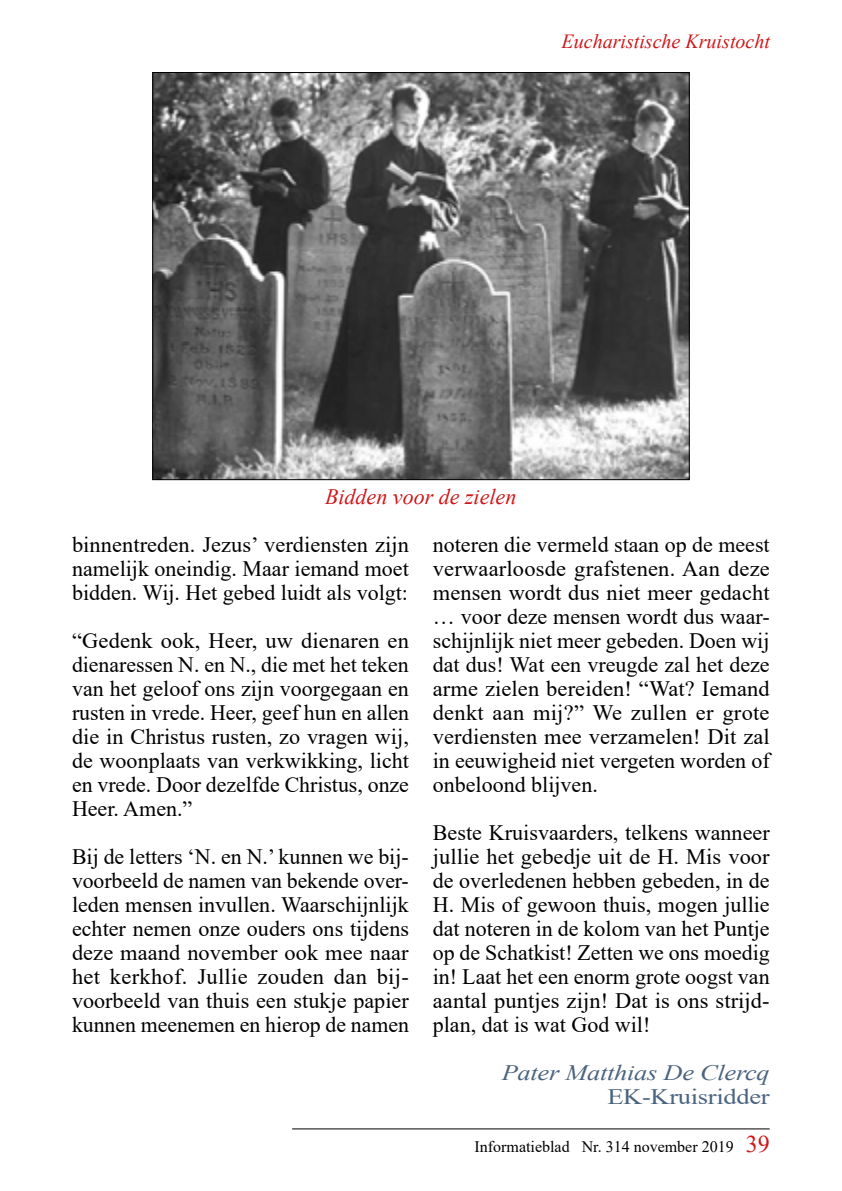
<style>
.page{position:relative;width:842px;height:1191px;background:#fff}
.page>*{position:absolute;margin:0;border:0;box-sizing:border-box;transform-origin:0 0}
.t1{font:22px/24px "Times New Roman";color:#000;text-align:justify}
.t2{font:italic 22px "Times New Roman";letter-spacing:-.01em;color:#4a637e;scale:1.2 1}
.t3{font:italic 22px "Times New Roman";color:#cd171a}
.t4{font:22px "Times New Roman";letter-spacing:-.01em;color:#4a637e;scale:1.2 1}
.t5{font:italic 20px "Times New Roman";color:#cd171a}
.t6{font:16px "Times New Roman";color:#000}
.s1{font-size:24px;color:#cd171a}
</style>
<div class="page">
<hr style="left:292px;top:1128px;width:478px;height:1px;background:#000">
<img style="left:154px;top:74px;width:534px;height:404px">
<p class="t5" style="left:562px;top:27px;width:210px">Eucharistische Kruistocht</p>
<p class="t3" style="left:325px;top:481px;width:193px">Bidden voor de zielen</p>
<p class="t1" style="left:72px;top:532px;width:338px">binnentreden. Jezus’ verdiensten zijn namelijk oneindig. Maar iemand moet bidden. Wij. Het gebed luidt als volgt:</p>
<p class="t1" style="left:72px;top:628px;width:338px">“Gedenk ook, Heer, uw dienaren en dienaressen N. en N., die met het teken van het geloof ons zijn voorgegaan en rusten in vrede. Heer, geef hun en allen die in Christus rusten, zo vragen wij, de woonplaats van verkwikking, licht en vrede. Door dezelfde Christus, onze Heer. Amen.”</p>
<p class="t1" style="left:72px;top:844px;width:338px">Bij de letters ‘N. en N.’ kunnen we bij&shy;voorbeeld de namen van bekende over&shy;leden mensen invullen. Waarschijnlijk echter nemen onze ouders ons tijdens deze maand november ook mee naar het kerkhof. Jullie zouden dan bij&shy;voorbeeld van thuis een stukje papier kunnen meenemen en hierop de namen</p>
<p class="t1" style="left:433px;top:532px;width:338px">noteren die vermeld staan op de meest verwaarloosde grafstenen. Aan deze mensen wordt dus niet meer gedacht … voor deze mensen wordt dus waar&shy;schijnlijk niet meer gebeden. Doen wij dat dus! Wat een vreugde zal het deze arme zielen bereiden! “Wat? Iemand denkt aan mij?” We zullen er grote verdiensten mee verzamelen! Dit zal in eeuwigheid niet vergeten worden of onbeloond blijven.</p>
<p class="t1" style="left:433px;top:820px;width:338px">Beste Kruisvaarders, telkens wanneer jullie het gebedje uit de H. Mis voor de overledenen hebben gebeden, in de H. Mis of gewoon thuis, mogen jullie dat noteren in de kolom van het Puntje op de Schatkist! Zetten we ons moedig in! Laat het een enorm grote oogst van aantal puntjes zijn! Dat is ons strijd&shy;plan, dat is wat God wil!</p>
<p class="t2" style="left:502px;top:1057px;width:225px">Pater Matthias De Clercq</p>
<p class="t4" style="left:607px;top:1081px;width:137px">EK-Kruisridder</p>
<p class="t6" style="left:475px;top:1134px;width:297px">Informatieblad Nr. 314 november 2019 <span class="s1">39</span></p>
</div>
